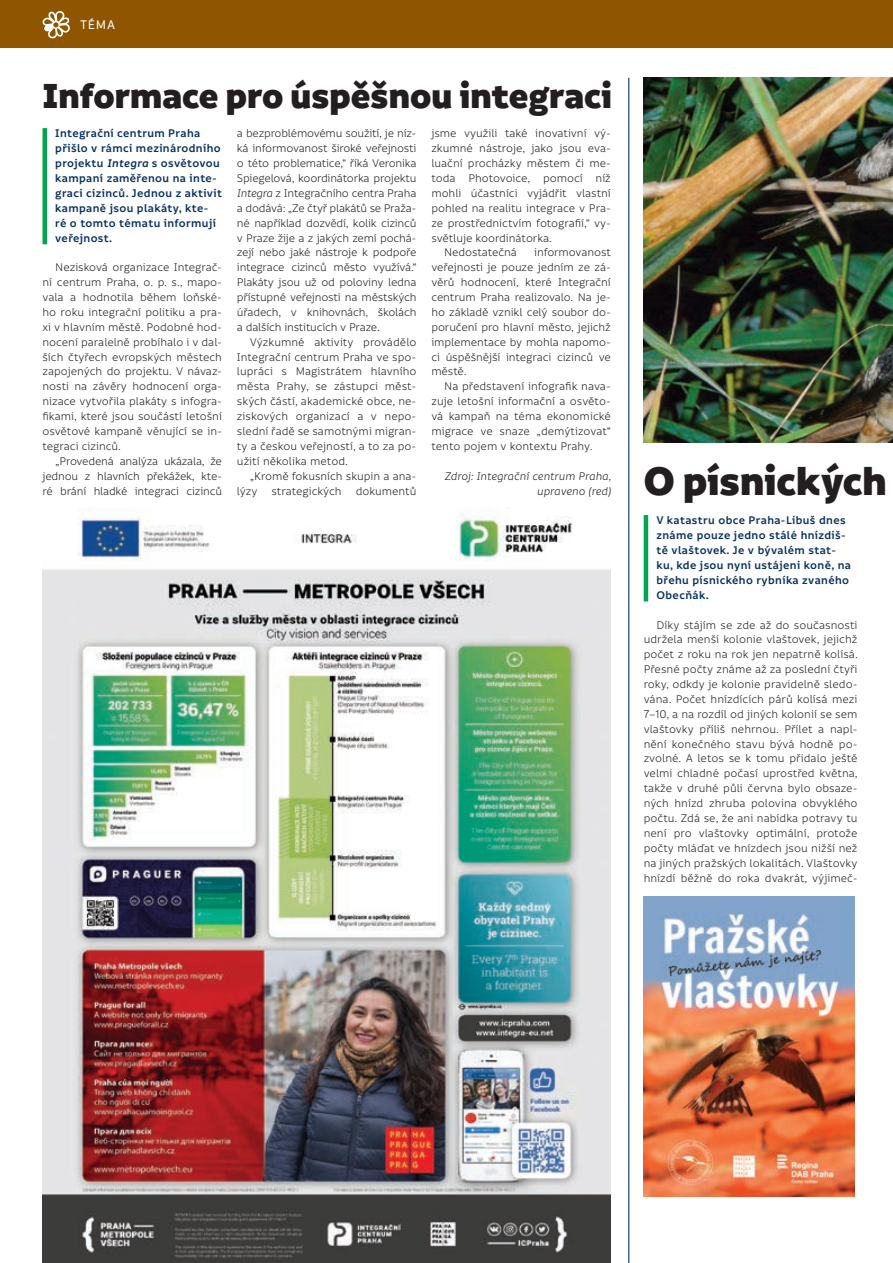
<style>
.page{position:relative;width:893px;height:1263px;background:#fff}
.page>*{position:absolute;margin:0;border:0;box-sizing:border-box;transform-origin:0 0}
.nadpis-01{font:900 42.75px "Informative";color:#231f20}
.nadpis-01-2{font:900 37.5px "Informative";color:#231f20}
.t1{font:500 13.5px "Informative";color:#fff}
.text{font:12px/14.9px "Informative";letter-spacing:-.005em;color:#231f20;text-align:justify}
.perex{font:600 12px/14.9px "Informative";letter-spacing:.03em;color:#083060}
.podpis{font:italic 12px/14.9px "Informative";color:#231f20;text-align:right}
.s1{font-style:italic}
</style>
<div class="page">
<div style="left:0;top:0;width:893px;height:48px;background:#905500"></div>
<svg style="left:42px;top:11px;width:28px;height:27px"></svg>
<hr style="left:43px;top:128px;width:4px;height:116px;background:#00a54f">
<img style="left:43px;top:508px;width:568px;height:755px">
<hr style="left:644px;top:515px;width:4px;height:86px;background:#00a54f">
<img style="left:644px;top:78px;width:249px;height:364px">
<hr style="left:628px;top:78px;width:1px;height:1185px;background:#083060">
<img style="left:644px;top:897px;width:211px;height:299px">
<p class="t1" style="left:80px;top:18px;width:37px">TÉMA</p>
<p class="nadpis-01-2" style="left:43px;top:73px;width:571px">Informace pro úspěšnou integraci</p>
<p class="perex" style="left:55px;top:126px;width:168px">Integrační centrum Praha přišlo v rámci mezinárodního projektu <span class="s1">Integra</span> s osvětovou kampaní zaměřenou na inte&shy;graci cizinců. Jednou z aktivit kampaně jsou plakáty, kte&shy;ré o tomto tématu informují veřejnost.</p>
<p class="text" style="left:43px;top:260px;width:181px;text-indent:13px">Nezisková organizace Integrač&shy;ní centrum Praha, o. p. s., mapo&shy;vala a hodnotila během loňské&shy;ho roku integrační politiku a pra&shy;xi v hlavním městě. Podobné hod&shy;nocení paralelně probíhalo i v dal&shy;ších čtyřech evropských městech zapojených do projektu. V návaz&shy;nosti na závěry hodnocení orga&shy;nizace vytvořila plakáty s infogra&shy;fikami, které jsou součástí letošní osvětové kampaně věnující se in&shy;tegraci cizinců.</p>
<p class="text" style="left:43px;top:454px;width:181px;text-indent:13px">„Provedená analýza ukázala, že jednou z hlavních překážek, kte&shy;ré brání hladké integraci cizinců</p>
<p class="text" style="left:237px;top:126px;width:181px">a bezproblémovému soužití, je níz&shy;ká informovanost široké veřejnosti o této problematice,“ říká Veronika Spiegelová, koordinátorka projektu <span class="s1">Integra</span> z Integračního centra Praha a dodává: „Ze čtyř plakátů se Praža&shy;né například dozvědí, kolik cizinců v Praze žije a z jakých zemí pochá&shy;zejí nebo jaké nástroje k podpoře integrace cizinců město využívá.“ Plakáty jsou už od poloviny ledna přístupné veřejnosti na městských úřadech, v knihovnách, školách a dalších institucích v Praze.</p>
<p class="text" style="left:237px;top:335px;width:181px;text-indent:13px">Výzkumné aktivity provádělo Integrační centrum Praha ve spo&shy;lupráci s Magistrátem hlavního města Prahy, se zástupci měst&shy;ských částí, akademické obce, ne&shy;ziskových organizací a v nepo&shy;slední řadě se samotnými migran&shy;ty a českou veřejností, a to za po&shy;užití několika metod.</p>
<p class="text" style="left:237px;top:469px;width:181px;text-align:right">„Kromě fokusních skupin a ana&shy;lýzy strategických dokumentů</p>
<p class="text" style="left:431px;top:126px;width:181px">jsme využili také inovativní vý&shy;zkumné nástroje, jako jsou eva&shy;luační procházky městem či me&shy;toda Photovoice, pomocí níž mohli účastníci vyjádřit vlastní pohled na realitu integrace v Pra&shy;ze prostřednictvím fotografií,“ vy&shy;světluje koordinátorka.</p>
<p class="text" style="left:444px;top:245px;width:74px">Nedostatečná</p>
<p class="text" style="left:431px;top:245px;width:181px;text-indent:103px">informovanost veřejnosti je pouze jedním ze zá&shy;věrů hodnocení, které Integrační centrum Praha realizovalo. Na je&shy;ho základě vznikl celý soubor do&shy;poručení pro hlavní město, jejichž implementace by mohla napomo&shy;ci úspěšnější integraci cizinců ve městě.</p>
<p class="text" style="left:431px;top:379px;width:181px;text-indent:13px">Na představení infografik nava&shy;zuje letošní informační a osvěto&shy;vá kampaň na téma ekonomické migrace ve snaze „demýtizovat“ tento pojem v kontextu Prahy.</p>
<p class="podpis" style="left:444px;top:469px;width:168px">Zdroj: Integrační centrum Praha, upraveno (red)</p>
<p class="nadpis-01" style="left:644px;top:455px;width:245px">O písnických</p>
<p class="perex" style="left:656px;top:513px;width:196px">V katastru obce Praha-Libuš dnes známe pouze jedno stálé hnízdiš&shy;tě vlaštovek. Je v bývalém stat&shy;ku, kde jsou nyní ustájeni koně, na břehu písnického rybníka zvaného<br>Obecňák.</p>
<p class="text" style="left:644px;top:617px;width:216px;text-indent:13px">Díky stájím se zde až do současnosti udržela menší kolonie vlaštovek, jejichž počet z roku na rok jen nepatrně kolísá.<br>Přesné počty známe až za poslední čtyři roky, odkdy je kolonie pravidelně sledo&shy;vána. Počet hnízdících párů kolísá mezi 7–10, a na rozdíl od jiných kolonií se sem vlaštovky příliš nehrnou. Přílet a napl&shy;nění konečného stavu bývá hodně po&shy;zvolné. A letos se k tomu přidalo ještě velmi chladné počasí uprostřed května, takže v druhé půli června bylo obsaze&shy;ných hnízd zhruba polovina obvyklého počtu. Zdá se, že ani nabídka potravy tu není pro vlaštovky optimální, protože počty mláďat ve hnízdech jsou nižší než na jiných pražských lokalitách. Vlaštovky hnízdí běžně do roka dvakrát, výjimeč-</p>
</div>
